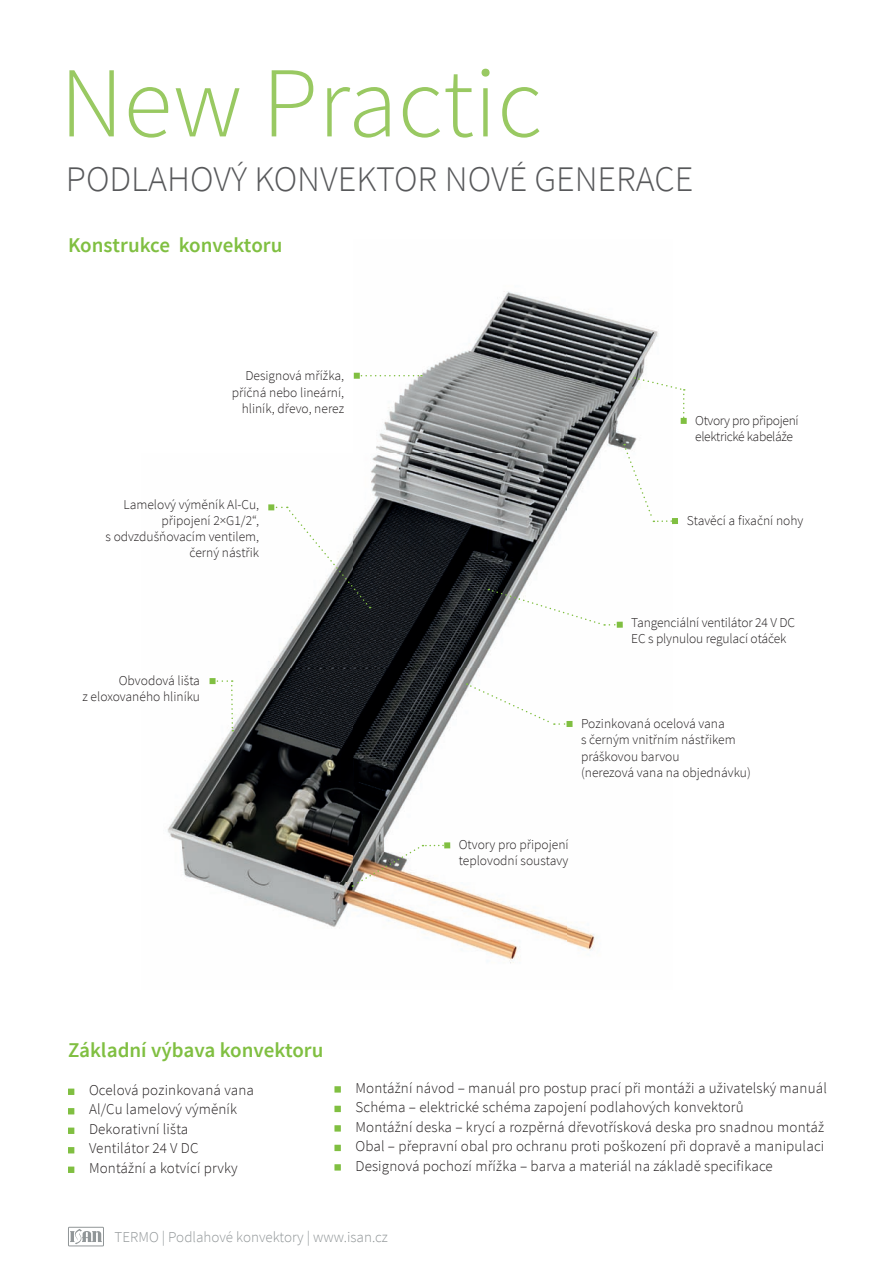
<style>
.page{position:relative;width:893px;height:1263px;background:#fff}
.page>*{position:absolute;margin:0;border:0;box-sizing:border-box;transform-origin:0 0}
.t1{font:300 100.35px "Source Sans Pro";color:#99c962}
.t2{font:300 36px "Source Sans Pro";color:#57585a}
.t3{font:600 21px "Source Sans Pro";color:#80bf41}
.t4{font:300 15px/19.5px "Source Sans Pro";letter-spacing:.01em;color:#231f20}
.t5{font:300 15px "Source Sans Pro";color:#919698}
.t6{font:300 13.5px/16.2px "Source Sans Pro";color:#231f20;text-align:right}
.t7{font:300 13.5px/16.2px "Source Sans Pro";letter-spacing:-.025em;color:#231f20}
</style>
<div class="page">
<img style="left:167px;top:291px;width:492px;height:673px">
<div style="left:217px;top:358px;width:137px;height:67px;background:#fff;border-radius:9px"></div>
<svg style="left:354px;top:373px;width:68px;height:6px"></svg>
<svg style="left:268px;top:504px;width:103px;height:104px"></svg>
<svg style="left:210px;top:678px;width:24px;height:53px"></svg>
<svg style="left:624px;top:444px;width:54px;height:80px"></svg>
<svg style="left:467px;top:683px;width:105px;height:44px"></svg>
<svg style="left:488px;top:589px;width:135px;height:39px"></svg>
<svg style="left:634px;top:377px;width:53px;height:47px"></svg>
<svg style="left:352px;top:842px;width:98px;height:45px"></svg>
<svg style="left:68px;top:1089px;width:6px;height:6px"></svg>
<svg style="left:68px;top:1108px;width:6px;height:6px"></svg>
<svg style="left:68px;top:1128px;width:6px;height:6px"></svg>
<svg style="left:68px;top:1147px;width:6px;height:6px"></svg>
<svg style="left:68px;top:1167px;width:6px;height:6px"></svg>
<div style="left:334px;top:1086px;width:7px;height:7px;background:#80bf41"></div>
<div style="left:334px;top:1106px;width:7px;height:6px;background:#80bf41"></div>
<div style="left:334px;top:1125px;width:7px;height:7px;background:#80bf41"></div>
<div style="left:334px;top:1145px;width:7px;height:6px;background:#80bf41"></div>
<div style="left:334px;top:1164px;width:7px;height:7px;background:#80bf41"></div>
<div style="left:68px;top:1227px;width:36px;height:19px;border:1px solid #919698"></div>
<svg style="left:70px;top:1229px;width:32px;height:15px"></svg>
<h1 class="t1" style="left:60px;top:38px;width:484px">New Practic</h1>
<h2 class="t2" style="left:66px;top:155px;width:629px">PODLAHOVÝ KONVEKTOR NOVÉ GENERACE</h2>
<h3 class="t3" style="left:68px;top:231px;width:216px">Konstrukce konvektoru</h3>
<p class="t6" style="left:232px;top:368px;width:114px">Designová mřížka, příčná nebo lineární, hliník, dřevo, nerez</p>
<p class="t6" style="left:106px;top:496px;width:155px">Lamelový výměník Al-Cu, připojení 2×G1/2“,<br>s odvzdušňovacím ventilem, černý nástřik</p>
<p class="t6" style="left:82px;top:672px;width:119px">Obvodová lišta<br>z eloxovaného hliníku</p>
<p class="t7" style="left:695px;top:412px;width:105px">Otvory pro připojení elektrické kabeláže</p>
<p class="t6" style="left:687px;top:512px;width:118px">Stavěcí a fixační nohy</p>
<p class="t6" style="left:631px;top:614px;width:165px;text-align:left">Tangenciální ventilátor 24 V DC<br>EC s plynulou regulací otáček</p>
<p class="t6" style="left:581px;top:715px;width:171px;text-align:left">Pozinkovaná ocelová vana<br>s černým vnitřním nástřikem práškovou barvou<br>(nerezová vana na objednávku)</p>
<p class="t6" style="left:459px;top:836px;width:111px;text-align:left">Otvory pro připojení teplovodní soustavy</p>
<h3 class="t3" style="left:68px;top:1037px;width:257px">Základní výbava konvektoru</h3>
<p class="t4" style="left:89px;top:1080px;width:166px">Ocelová pozinkovaná vana<br>Al/Cu lamelový výměník<br>Dekorativní lišta<br>Ventilátor 24 V DC<br>Montážní a kotvící prvky</p>
<p class="t4" style="left:355px;top:1078px;width:473px">Montážní návod – manuál pro postup prací při montáži a uživatelský manuál Schéma – elektrické schéma zapojení podlahových konvektorů<br>Montážní deska – krycí a rozpěrná dřevotřísková deska pro snadnou montáž Obal – přepravní obal pro ochranu proti poškození při dopravě a manipulaci Designová pochozí mřížka – barva a materiál na základě specifikace</p>
<p class="t5" style="left:115px;top:1228px;width:275px">TERMO | Podlahové konvektory | www.isan.cz</p>
</div>
